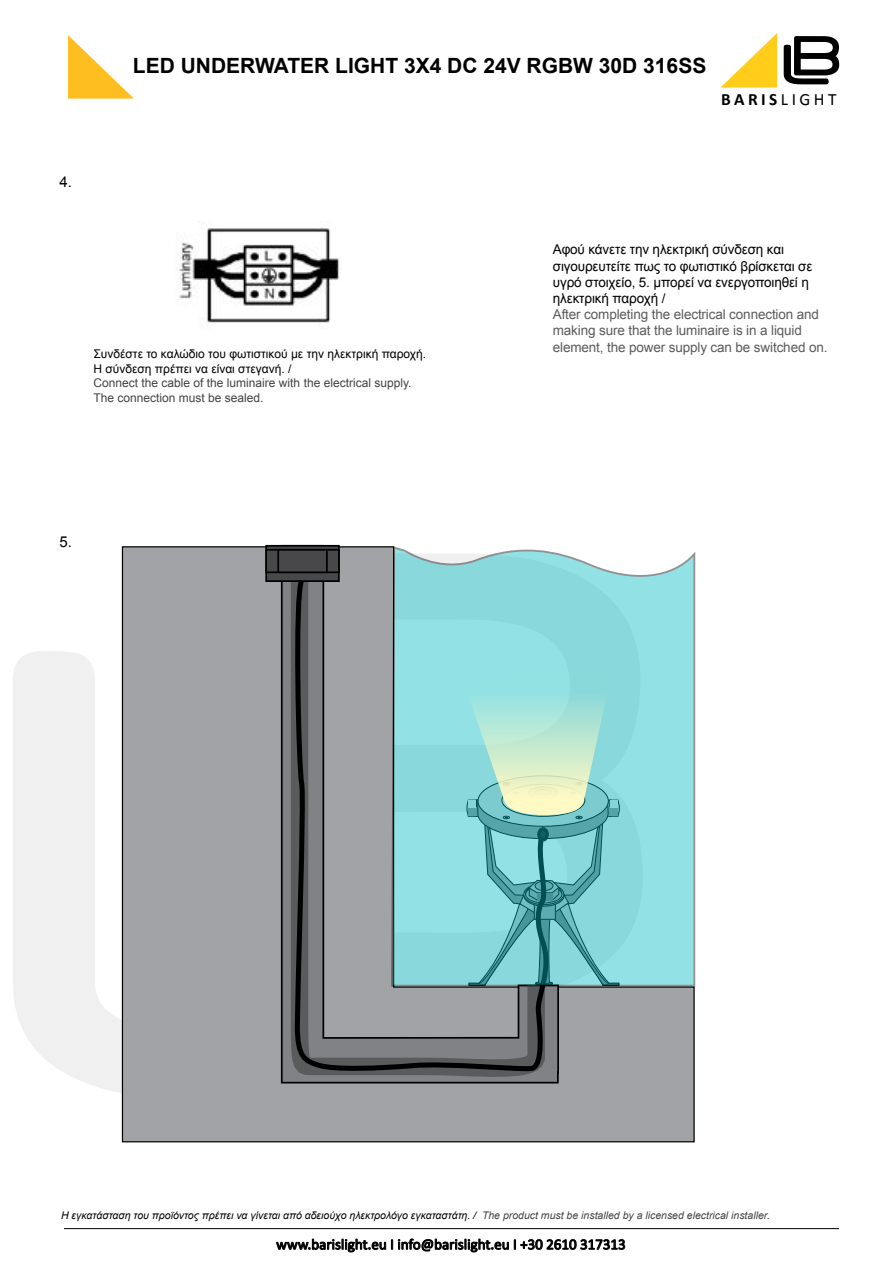
<style>
.page{position:relative;width:893px;height:1263px;background:#fff}
.page>*{position:absolute;margin:0;border:0;box-sizing:border-box;transform-origin:0 0}
.t1{font:700 21px "Arial";color:#000}
.t2{font:700 17.25px "Calibri";letter-spacing:.2em;color:#000}
.t3{font:15px "Calibri";color:#000}
.t4{font:15px "Arial";color:#000}
.t5{font:13.5px/16.2px "Arial";letter-spacing:-.01em;color:#000}
.t6{font:13.5px/16.2px "Arial";letter-spacing:-.01em;color:#5a5b5d}
.t7{font:12px/14.4px "Arial";color:#000}
.t8{font:12px/14.4px "Arial";color:#434345}
.t9{font:italic 10.5px "Arial";color:#000}
.s1{font-weight:400}
.s2{color:#434345}
</style>
<div class="page">
<svg style="left:13px;top:651px;width:108px;height:442px;fill:#f0f0f0"></svg>
<svg style="left:68px;top:35px;width:66px;height:64px"></svg>
<svg style="left:784px;top:36px;width:55px;height:48px"></svg>
<svg style="left:720px;top:33px;width:57px;height:55px"></svg>
<hr style="left:64px;top:1228px;width:775px;height:1px;background:#000">
<svg style="left:276px;top:1239px;width:349px;height:13px"></svg>
<img style="left:177px;top:221px;width:163px;height:102px">
<div style="left:121px;top:546px;width:574px;height:597px;background:#a1a3a6"></div>
<svg style="left:282px;top:564px;width:272px;height:528px;background:#7a7b7e"></svg>
<div style="left:266px;top:546px;width:73px;height:35px;background:linear-gradient(to right,#454547,#3c3c3e)"></div>
<div style="left:265px;top:545px;width:75px;height:37px;border:2px solid #000"></div>
<div style="left:266px;top:550px;width:73px;height:22px;background:#48484a"></div>
<div style="left:265px;top:549px;width:75px;height:24px;border:2px solid #000"></div>
<div style="left:277px;top:549px;width:51px;height:24px;border:2px solid #000"></div>
<svg style="left:292px;top:574px;width:267px;height:501px;background:#828386"></svg>
<svg style="left:390px;top:546px;width:306px;height:441px;background:#93dadc"></svg>
<svg style="left:463px;top:670px;width:157px;height:315px;background:#8cd0cb"></svg>
<h1 class="t1" style="left:133px;top:51px;width:575px">LED UNDERWATER LIGHT 3X4 DC 24V RGBW 30D 316SS</h1>
<h2 class="t2" style="left:721px;top:88px;width:117px">BARIS<span class="s1">LIGHT</span></h2>
<h3 class="t4" style="left:60px;top:172px;width:14px">4.</h3>
<p class="t7" style="left:94px;top:347px;width:334px">Συνδέστε το καλώδιο του φωτιστικού με την ηλεκτρική παροχή.<br>H σύνδεση πρέπει να είναι στεγανή. /</p>
<p class="t8" style="left:94px;top:376px;width:319px">Connect the cable of the luminaire with the electrical supply.<br>The connection must be sealed.</p>
<p class="t5" style="left:553px;top:242px;width:261px">Αφού κάνετε την ηλεκτρική σύνδεση και σιγουρευτείτε πως το φωτιστικό βρίσκεται σε υγρό στοιχείο, 5. μπορεί να ενεργοποιηθεί η ηλεκτρική παροχή /</p>
<p class="t6" style="left:553px;top:306px;width:276px">After completing the electrical connection and making sure that the luminaire is in a liquid element, the power supply can be switched on.</p>
<h3 class="t4" style="left:60px;top:532px;width:14px">5.</h3>
<p class="t9" style="left:61px;top:1208px;width:710px">H εγκατάσταση του προϊόντος πρέπει να γίνεται από αδειούχο ηλεκτρολόγο εγκαταστάτη. / <span class="s2">The product must be installed by a licensed electrical installer.</span></p>
<h3 class="t3" style="left:276px;top:1235px;width:351px">www.barislight.eu I info@barislight.eu Ι +30 2610 317313</h3>
</div>
